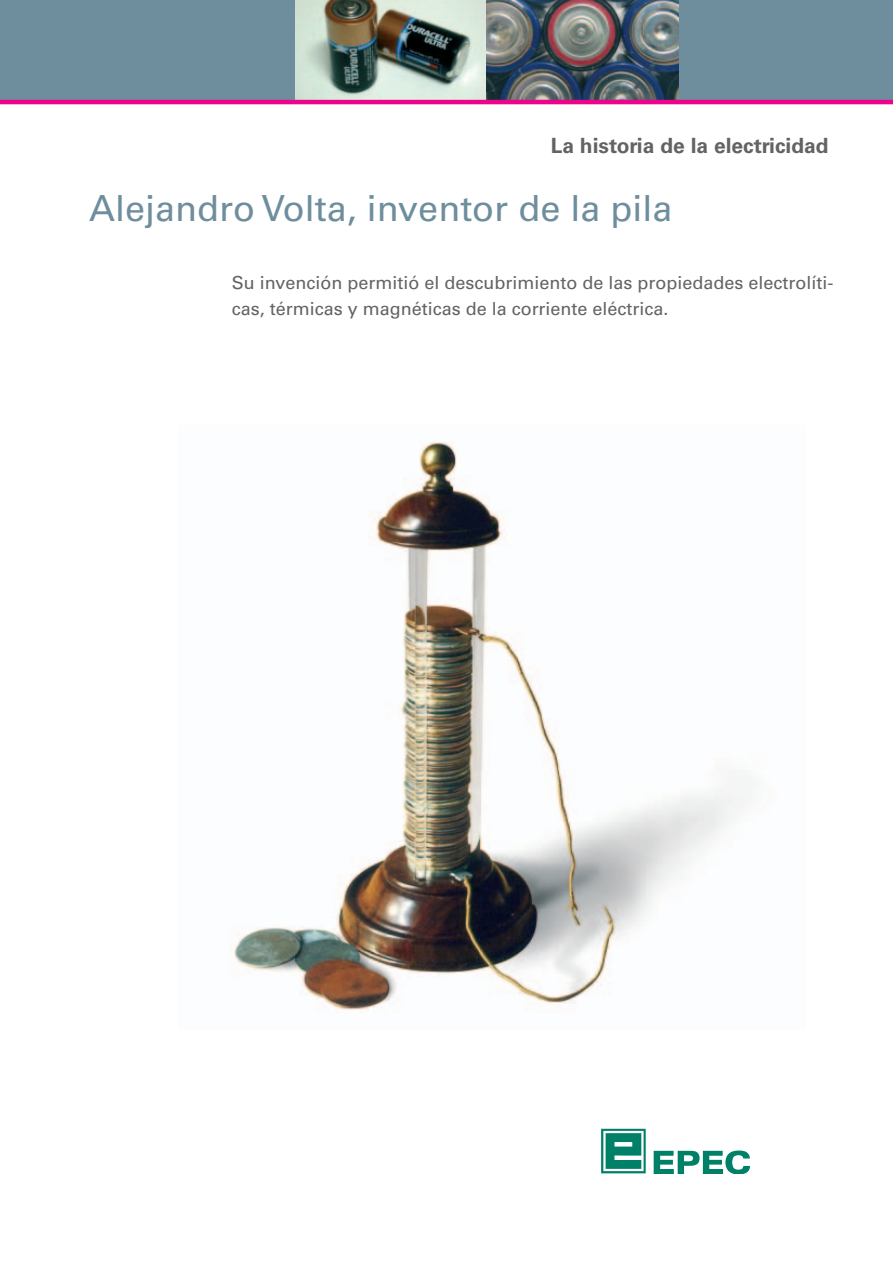
<style>
.page{position:relative;width:893px;height:1263px;background:#fff}
.page>*{position:absolute;margin:0;border:0;box-sizing:border-box;transform-origin:0 0}
.t1{font:36px "Univers";color:#6e8e9e}
.t2{font:700 21px "Univers";color:#636366}
.t3{font:18px/25.5px "Univers";color:#636366}
</style>
<div class="page">
<div style="left:0;top:0;width:893px;height:102px;background:#6e8e9e"></div>
<svg style="left:601px;top:1129px;width:45px;height:44px"></svg>
<svg style="left:654px;top:1150px;width:96px;height:24px"></svg>
<img style="left:233px;top:441px;width:519px;height:569px">
<img style="left:296px;top:0;width:191px;height:100px">
<img style="left:487px;top:0;width:191px;height:100px">
<hr style="left:0;top:100px;width:893px;height:4px;background:#ed028c">
<p class="t2" style="left:551px;top:138px;width:280px">La historia de la electricidad</p>
<h1 class="t1" style="left:89px;top:195px;width:585px">Alejandro Volta, inventor de la pila</h1>
<p class="t3" style="left:232px;top:272px;width:603px">Su invención permitió el descubrimiento de las propiedades electrolíti&shy;cas, térmicas y magnéticas de la corriente eléctrica.</p>
</div>
